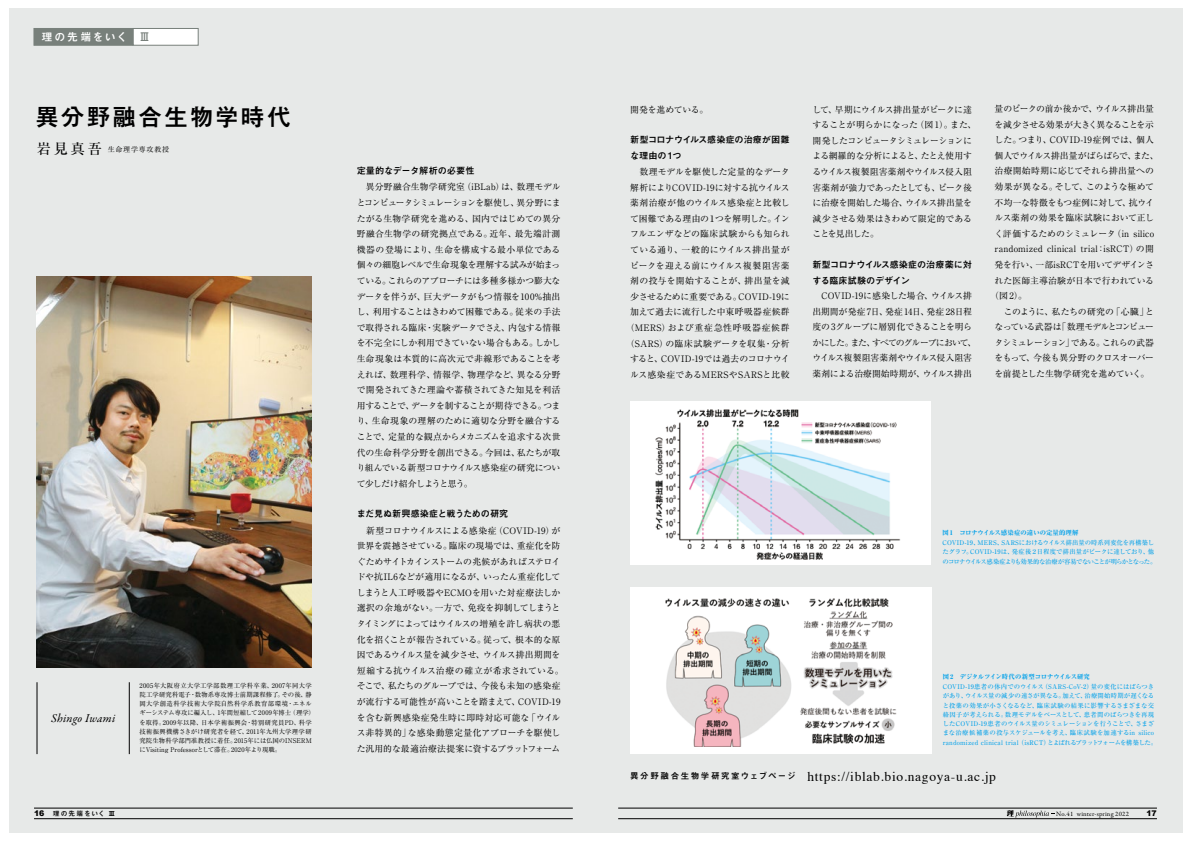
<style>
.page{position:relative;width:1191px;height:842px;background:#fff}
.page>*{position:absolute;margin:0;border:0;box-sizing:border-box;transform-origin:0 0}
.t1{font:700 24.1px "Mi Go MB1 Std De";letter-spacing:.07em;color:#000}
.t2{font:13.5px "Times";letter-spacing:.05em;color:#000}
.t3{font:italic 12px "Garamond Premr Pro";letter-spacing:.015em;color:#000}
.t4{font:700 11px "Mi Go MB1 Std De";letter-spacing:.14em;color:#fff}
.t5{font:700 9.2px/15.6px "Mi Go MB1 Std De";letter-spacing:-.025em;color:#000}
.t6{font:8.9px/15.6px "Ryumin Pr 5";letter-spacing:-.015em;color:#000}
.t7{font:8.9px/15.6px "Ryumin Pr 5";letter-spacing:.005em;color:#000;text-align:center}
.t8{font:8.9px/15.6px "Ryumin Pr 5";letter-spacing:-.035em;color:#000}
.t9{font:8.9px "Ryumin Pr 5";letter-spacing:.025em;color:#000}
.t10{font:8.9px "Ryumin Pr 5";letter-spacing:.01em;color:#000}
.t11{font:8.9px "Ryumin Pr 5";letter-spacing:-.065em;color:#000}
.t12{font:8.9px "Ryumin Pr 5";letter-spacing:-.09em;color:#000}
.t13{font:8.9px "Ryumin Pr 5";letter-spacing:-.055em;color:#000}
.t14{font:8.9px "Ryumin Pr 5";letter-spacing:-.04em;color:#000}
.t15{font:8.9px "Ryumin Pr 5";letter-spacing:-.045em;color:#000}
.t16{font:900 7.8px "Arial";color:#000}
.t17{font:7.1px "Ryumin Pr 5";letter-spacing:.095em;color:#000}
.t18{font:6.7px "Garamond Premr Pro";letter-spacing:.03em;color:#000}
.t19{font:700 6.7px "Mi Go MB1 Std De";letter-spacing:.135em;color:#000}
.t20{font:500 6.4px/9.2px "Ryumin Pr 5";letter-spacing:.005em;color:#00a0e9}
.t21{font:6.4px/9.2px "Ryumin Pr 5";letter-spacing:.02em;color:#000}
.t22{font:500 6.4px/9.2px "Ryumin Pr 5";letter-spacing:-.025em;color:#00a0e9}
.t23{font:800 6.4px "Ryumin Pr 5";letter-spacing:-.03em;color:#00a0e9}
.t24{font:800 6.4px "Ryumin Pr 5";color:#00a0e9}
.s1{font-family:"Gothic MB101 Pr 5";font-weight:500;color:#78807b}
.s2{font-weight:500;font-size:14.2px}
.s3{font-family:"Mi Go MB1 Std De";font-weight:700;font-size:8.5px}
.s4{font-family:"Arial";font-weight:900;font-size:7.8px}
</style>
<div class="page">
<div style="left:9px;top:9px;width:1173px;height:824px;background:#e7e9e8"></div>
<svg style="left:1006px;top:810px;width:48px;height:7px"></svg>
<hr style="left:34px;top:808px;width:539px;height:1px;background:#000">
<hr style="left:34px;top:818px;width:539px;height:1px;background:#000">
<hr style="left:618px;top:808px;width:539px;height:1px;background:#000">
<hr style="left:618px;top:818px;width:539px;height:1px;background:#000">
<img style="left:37px;top:277px;width:275px;height:391px">
<div style="left:630px;top:401px;width:301px;height:164px;background:#fff"></div>
<img style="left:655px;top:409px;width:246px;height:151px">
<div style="left:630px;top:587px;width:301px;height:167px;background:#fff"></div>
<img style="left:665px;top:599px;width:231px;height:147px">
<hr style="left:37px;top:682px;width:1px;height:72px;background:#000">
<hr style="left:129px;top:682px;width:1px;height:72px;background:#000">
<div style="left:34px;top:28px;width:99px;height:17px;background:#78807b"></div>
<div style="left:133px;top:28px;width:65px;height:17px;background:#fff;border:1px solid #78807b"></div>
<p class="t4" style="left:42px;top:29px;width:110px">理の先端をいく <span class="s1">Ⅲ</span></p>
<h1 class="t1" style="left:35px;top:99px;width:257px">異分野融合生物学時代</h1>
<p class="t17" style="left:37px;top:143px;width:134px"><span class="s2">岩見真吾</span> 生命理学専攻教授</p>
<h3 class="t3" style="left:51px;top:711px;width:66px">Shingo Iwami</h3>
<p class="t21" style="left:139px;top:680px;width:177px">2005年大阪府立大学工学部数理工学科卒業、2007年同大学院工学研究科電子・数物系専攻博士前期課程修了。その後、静岡大学創造科学技術大学院自然科学系教育部環境・エネルギーシステム専攻に編入し、1年間短縮して2009年博士（理学）を取得。2009年以降、日本学術振興会・特別研究員PD、科学技術振興機構さきがけ研究者を経て、2011年九州大学理学研究院生物科学部門准教授に着任。2015年には仏国のINSERMにVisiting Professorとして滞在。2020年より現職。</p>
<p class="t5" style="left:357px;top:162px;width:119px">定量的なデータ解析の必要性</p>
<p class="t6" style="left:357px;top:179px;width:205px;text-align:justify">　異分野融合生物学研究室（iBLab）は、数理モデルとコンピュータシミュレーションを駆使し、異分野にまたがる生物学研究を進める、国内ではじめての異分野融合生物学の研究拠点である。近年、最先端計測機器の登場により、生命を構成する最小単位である個々の細胞レベルで生命現象を理解する試みが始まっている。これらのアプローチには多種多様かつ膨大なデータを伴うが、巨大データがもつ情報を100%抽出し、利用することはきわめて困難である。従来の手法で取得される臨床・実験データでさえ、内包する情報を不完全にしか利用できていない場合もある。しかし生命現象は本質的に高次元で非線形であることを考えれば、数理科学、情報学、物理学など、異なる分野で開発されてきた理論や蓄積されてきた知見を利活用することで、データを制することが期待できる。つまり、生命現象の理解のために適切な分野を融合することで、定量的な観点からメカニズムを追求する次世代の生命科学分野を創出できる。今回は、私たちが取り組んでいる新型コロナウイルス感染症の研究について少しだけ紹介しようと思う。</p>
<p class="t5" style="left:357px;top:505px;width:153px">まだ見ぬ新興感染症と戦うための研究</p>
<p class="t6" style="left:357px;top:522px;width:209px">　新型コロナウイルスによる感染症（COVID-19）が世界を震撼させている。臨床の現場では、重症化を防ぐためサイトカインストームの兆候があればステロイドや抗IL6などが適用になるが、いったん重症化してしまうと人工呼吸器やECMOを用いた対症療法しか選択の余地がない。一方で、免疫を抑制してしまうとタイミングによってはウイルスの増殖を許し病状の悪化を招くことが報告されている。従って、根本的な原因であるウイルス量を減少させ、ウイルス排出期間を短縮する抗ウイルス治療の確立が希求されている。そこで、私たちのグループでは、今後も未知の感染症が流行する可能性が高いことを踏まえて、COVID-19を含む新興感染症発生時に即時対応可能な「ウイルス非特異的」な感染動態定量化アプローチを駆使した汎用的な最適治療法提案に資するプラットフォーム</p>
<p class="t6" style="left:630px;top:101px;width:79px">開発を進めている。</p>
<p class="t5" style="left:630px;top:131px;width:161px">新型コロナウイルス感染症の治療が困難な理由の1つ</p>
<p class="t7" style="left:626px;top:163px;width:165px">　数理モデルを駆使した定量的なデータ解析によりCOVID-19に対する抗ウイルス薬剤治療が他のウイルス感染症と比較して困難である理由の１つを解明した。インフルエンザなどの臨床試験からも知られている通り、一般的にウイルス排出量がピークを迎える前にウイルス複製阻害薬剤の投与を開始することが、排出量を減少させるために重要である。COVID-19に加えて過去に流行した中東呼吸器症候群（MERS）および重症急性呼吸器症候群（SARS）の臨床試験データを収集・分析すると、COVID-19では過去のコロナウイルス感染症であるMERSやSARSと比較</p>
<p class="t8" style="left:812px;top:101px;width:165px">して、早期にウイルス排出量がピークに達することが明らかになった（図 1）。また、開発したコンピュータシミュレーションによる網羅的な分析によると、たとえ使用するウイルス複製阻害薬剤やウイルス侵入阻害薬剤が強力であったとしても、ピーク後に治療を開始した場合、ウイルス排出量を減少させる効果はきわめて限定的であることを見出した。</p>
<p class="t5" style="left:812px;top:256px;width:161px">新型コロナウイルス感染症の治療薬に対する臨床試験のデザイン</p>
<p class="t6" style="left:812px;top:287px;width:165px">　COVID-19に感染した場合、ウイルス排出期間が発症7日、発症 14日、発症 28日程度の3グループに層別化できることを明らかにした。また、すべてのグループにおいて、ウイルス複製阻害薬剤やウイルス侵入阻害薬剤による治療開始時期が、ウイルス排出</p>
<p class="t8" style="left:994px;top:100px;width:161px">量のピークの前か後かで、ウイルス排出量</p>
<p class="t14" style="left:994px;top:117px;width:161px">を減少させる効果が大きく異なることを示</p>
<p class="t9" style="left:994px;top:133px;width:161px">した。つまり、COVID-19症例では、個人</p>
<p class="t11" style="left:994px;top:148px;width:165px">個人でウイルス排出量がばらばらで、また、</p>
<p class="t10" style="left:994px;top:164px;width:161px">治療開始時期に応じてそれら排出量への</p>
<p class="t15" style="left:994px;top:180px;width:161px">効果が異なる。そして、このような極めて</p>
<p class="t6" style="left:994px;top:194px;width:161px">不均一な特徴をもつ症例に対して、抗ウイ</p>
<p class="t7" style="left:994px;top:209px;width:161px">ルス薬剤の効果を臨床試験において正し</p>
<p class="t10" style="left:994px;top:226px;width:161px">く評価するためのシミュレータ（in silico</p>
<p class="t9" style="left:994px;top:242px;width:161px">randomized clinical trial：isRCT）の開</p>
<p class="t6" style="left:994px;top:256px;width:161px">発を行い、一部isRCTを用いてデザインさ</p>
<p class="t6" style="left:994px;top:272px;width:161px">れた医師主導治験が日本で行われている</p>
<p class="t6" style="left:990px;top:287px;width:38px">（図2）。</p>
<p class="t6" style="left:994px;top:303px;width:161px">　このように、私たちの研究の「心臓」と</p>
<p class="t12" style="left:994px;top:320px;width:161px">なっている武器は「数理モデルとコンピュー</p>
<p class="t13" style="left:994px;top:336px;width:161px">タシミュレーション」である。これらの武器</p>
<p class="t8" style="left:994px;top:350px;width:161px">をもって、今後も異分野のクロスオーバー</p>
<p class="t6" style="left:994px;top:365px;width:156px">を前提とした生物学研究を進めていく。</p>
<p class="t24" style="left:942px;top:527px;width:137px">図1　コロナウイルス感染症の違いの定量的理解</p>
<p class="t22" style="left:942px;top:538px;width:215px">COVID-19、MERS、SARSにおけるウイルス排出量の時系列変化を再構築したグラフ。COVID-19は、発症後２日程度で排出量がピークに達しており、他のコロナウイルス感染症よりも効果的な治療が容易でないことが明らかとなった。</p>
<p class="t23" style="left:942px;top:671px;width:149px">図 2　デジタルツイン時代の新型コロナウイルス研究</p>
<p class="t20" style="left:942px;top:682px;width:216px">COVID-19患者の体内でのウイルス（SARS-CoV-2）量の変化にはばらつきがあり、ウイルス量の減少の速さが異なる。加えて、治療開始時期が遅くなると投薬の効果が小さくなるなど、臨床試験の結果に影響するさまざまな交絡因子が考えられる。数理モデルをベースとして、患者間のばらつきを再現したCOVID-19患者のウイルス量のシミュレーションを行うことで、さまざまな治療候補薬の投与スケジュールを考え、臨床試験を加速するin silico randomized clinical trial （isRCT）とよばれるプラットフォームを構築した。</p>
<h2 class="t2" style="left:630px;top:763px;width:367px"><span class="s3">異分野融合生物学研究室ウェブページ　</span> https://iblab.bio.nagoya-u.ac.jp</h2>
<p class="t19" style="left:34px;top:808px;width:83px"><span class="s4">16</span> 理の先端をいく Ⅲ</p>
<p class="t18" style="left:1056px;top:809px;width:74px">No.41 winter-spring 2022</p>
<p class="t16" style="left:1146px;top:808px;width:12px">17</p>
</div>
